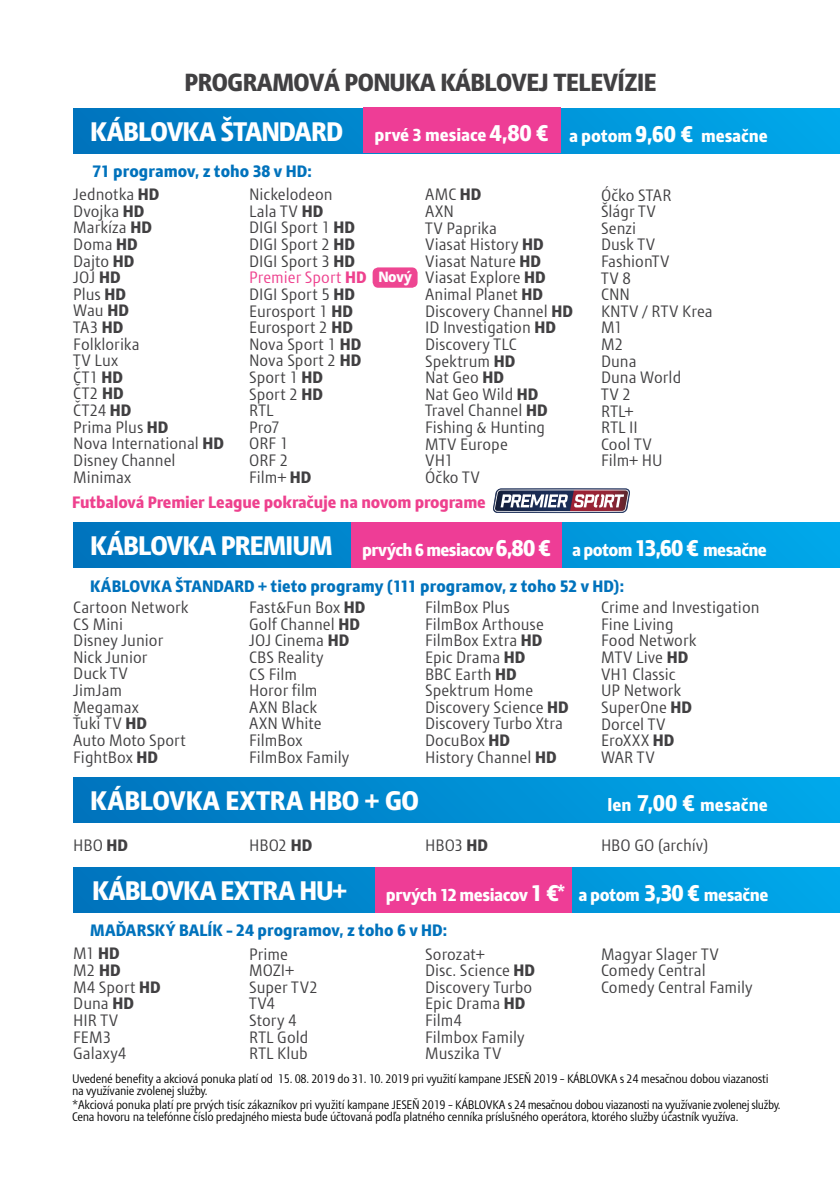
<style>
.page{position:relative;width:840px;height:1191px;background:#fff}
.page>*{position:absolute;margin:0;border:0;box-sizing:border-box;transform-origin:0 0}
.t1{font:800 26px "Modena";letter-spacing:-.03em;color:#fff}
.t2{font:800 26px "Modena";letter-spacing:-.01em;color:#fff}
.t3{font:800 24px "Modena";letter-spacing:-.02em;color:#414042}
.t4{font:800 16.8px "Modena";letter-spacing:-.025em;color:#fff}
.t5{font:800 16.8px "Modena";letter-spacing:-.005em;color:#fff}
.t6{font:800 16.8px "Modena";letter-spacing:.005em;color:#fff}
.t7{font:16px/16.6px "Modena";color:#414042}
.t8{font:800 16px "Modena";letter-spacing:.005em;color:#0072bc}
.t9{font:800 16px "Modena";letter-spacing:-.01em;color:#ee418e}
.t10{font:800 14.4px "Modena";color:#fff}
.t11{font:12px/12px "Modena";letter-spacing:-.025em;color:#000;scale:.96 1}
.t12{font:12px/12px "Modena";letter-spacing:-.025em;color:#000}
.s1{font-size:22px}
.s2{font-weight:800}
.s3{color:#ee418e}
.s4{font-weight:800;color:#ee418e}
</style>
<div class="page">
<svg style="left:73px;top:108px;width:766px;height:45px;background:#008dd3"></svg>
<div style="left:363px;top:108px;width:197px;height:45px;background:#ee3d96"></div>
<svg style="left:73px;top:522px;width:766px;height:46px;background:#008dd3"></svg>
<div style="left:350px;top:522px;width:211px;height:46px;background:#ee3d96"></div>
<div style="left:73px;top:777px;width:766px;height:45px;background:linear-gradient(to right,#0073bd,#00a8ea)"></div>
<svg style="left:73px;top:867px;width:766px;height:45px;background:#008cd2"></svg>
<div style="left:372px;top:267px;width:45px;height:21px;background:#ee4692;border-radius:6px"></div>
<svg style="left:493px;top:488px;width:136px;height:25px"></svg>
<div style="left:374px;top:867px;width:197px;height:45px;background:#ee3d96"></div>
<h2 class="t3" style="left:184px;top:67px;width:473px">PROGRAMOVÁ PONUKA KÁBLOVEJ TELEVÍZIE</h2>
<h1 class="t1" style="left:90px;top:115px;width:254px">KÁBLOVKA ŠTANDARD</h1>
<p class="t8" style="left:92px;top:162px;width:220px">71 programov, z toho 38 v HD:</p>
<p class="t5" style="left:374px;top:125px;width:394px">prvé 3 mesiace <span class="s1">4,80 €</span> a potom <span class="s1">9,60 €</span> mesačne</p>
<p class="t7" style="left:73px;top:186px;width:152px">Jednotka <span class="s2">HD<br></span>Dvojka <span class="s2">HD<br></span>Markíza <span class="s2">HD<br></span>Doma <span class="s2">HD<br></span>Dajto <span class="s2">HD<br></span>JOJ <span class="s2">HD<br></span>Plus <span class="s2">HD<br></span>Wau <span class="s2">HD<br></span>TA3 <span class="s2">HD<br></span>Folklorika<br>TV Lux<br>ČT1 <span class="s2">HD<br></span>ČT2 <span class="s2">HD<br></span>ČT24 <span class="s2">HD<br></span>Prima Plus <span class="s2">HD<br></span>Nova International <span class="s2">HD<br></span>Disney Channel<br>Minimax</p>
<p class="t7" style="left:249px;top:186px;width:119px">Nickelodeon<br>Lala TV <span class="s2">HD<br></span>DIGI Sport 1 <span class="s2">HD<br></span>DIGI Sport 2 <span class="s2">HD<br></span>DIGI Sport 3 <span class="s2">HD<br></span><span class="s3">Premier Sport</span> <span class="s4">HD<br></span>DIGI Sport 5 <span class="s2">HD<br></span>Eurosport 1 <span class="s2">HD<br></span>Eurosport 2 <span class="s2">HD<br></span>Nova Sport 1 <span class="s2">HD<br></span>Nova Sport 2 <span class="s2">HD<br></span>Sport 1 <span class="s2">HD<br></span>Sport 2 <span class="s2">HD<br></span>RTL<br>Pro7<br>ORF 1<br>ORF 2<br>Film+ <span class="s2">HD</span></p>
<p class="t7" style="left:425px;top:186px;width:149px">AMC <span class="s2">HD<br></span>AXN<br>TV Paprika<br>Viasat History <span class="s2">HD<br></span>Viasat Nature <span class="s2">HD<br></span>Viasat Explore <span class="s2">HD<br></span>Animal Planet <span class="s2">HD<br></span>Discovery Channel <span class="s2">HD<br></span>ID Investigation <span class="s2">HD<br></span>Discovery TLC<br>Spektrum <span class="s2">HD<br></span>Nat Geo <span class="s2">HD<br></span>Nat Geo Wild <span class="s2">HD<br></span>Travel Channel <span class="s2">HD<br></span>Fishing &amp; Hunting<br>MTV Europe<br>VH1<br>Óčko TV</p>
<p class="t7" style="left:600px;top:186px;width:113px">Óčko STAR<br>Šlágr TV<br>Senzi<br>Dusk TV<br>FashionTV<br>TV 8<br>CNN<br>KNTV / RTV Krea<br>M1<br>M2<br>Duna<br>Duna World<br>TV 2<br>RTL+<br>RTL II<br>Cool TV<br>Film+ HU</p>
<p class="t10" style="left:378px;top:268px;width:35px">Nový</p>
<p class="t9" style="left:72px;top:492px;width:415px">Futbalová Premier League pokračuje na novom programe</p>
<h1 class="t1" style="left:90px;top:529px;width:244px">KÁBLOVKA PREMIUM</h1>
<p class="t8" style="left:90px;top:576px;width:535px">KÁBLOVKA ŠTANDARD + tieto programy (111 programov, z toho 52 v HD):</p>
<p class="t4" style="left:362px;top:539px;width:406px">prvých 6 mesiacov <span class="s1">6,80 €</span> a potom <span class="s1">13,60 €</span> mesačne</p>
<p class="t7" style="left:73px;top:599px;width:117px">Cartoon Network<br>CS Mini<br>Disney Junior<br>Nick Junior<br>Duck TV<br>JimJam<br>Megamax<br>Ťuki TV <span class="s2">HD<br></span>Auto Moto Sport<br>FightBox <span class="s2">HD</span></p>
<p class="t7" style="left:249px;top:599px;width:118px">Fast&amp;Fun Box <span class="s2">HD<br></span>Golf Channel <span class="s2">HD<br></span>JOJ Cinema <span class="s2">HD<br></span>CBS Reality<br>CS Film<br>Horor film<br>AXN Black<br>AXN White<br>FilmBox<br>FilmBox Family</p>
<p class="t7" style="left:425px;top:599px;width:145px">FilmBox Plus<br>FilmBox Arthouse<br>FilmBox Extra <span class="s2">HD<br></span>Epic Drama <span class="s2">HD<br></span>BBC Earth <span class="s2">HD<br></span>Spektrum Home<br>Discovery Science <span class="s2">HD<br></span>Discovery Turbo Xtra<br>DocuBox <span class="s2">HD<br></span>History Channel <span class="s2">HD</span></p>
<p class="t7" style="left:600px;top:599px;width:160px">Crime and Investigation<br>Fine Living<br>Food Network<br>MTV Live <span class="s2">HD<br></span>VH1 Classic<br>UP Network<br>SuperOne <span class="s2">HD<br></span>Dorcel TV<br>EroXXX <span class="s2">HD<br></span>WAR TV</p>
<h1 class="t2" style="left:90px;top:784px;width:330px">KÁBLOVKA EXTRA HBO + GO</h1>
<p class="t6" style="left:607px;top:794px;width:162px">len <span class="s1">7,00 €</span> mesačne</p>
<p class="t7" style="left:73px;top:837px;width:56px">HBO <span class="s2">HD</span></p>
<p class="t7" style="left:249px;top:837px;width:64px">HBO2 <span class="s2">HD</span></p>
<p class="t7" style="left:425px;top:837px;width:65px">HBO3 <span class="s2">HD</span></p>
<p class="t7" style="left:600px;top:837px;width:109px">HBO GO (archív)</p>
<h1 class="t1" style="left:92px;top:874px;width:256px">KÁBLOVKA EXTRA HU+</h1>
<p class="t4" style="left:386px;top:884px;width:384px">prvých 12 mesiacov <span class="s1">1 €</span><sup>*</sup> a potom <span class="s1">3,30 €</span> mesačne</p>
<p class="t8" style="left:90px;top:920px;width:358px">MAĎARSKÝ BALÍK – 24 programov, z toho 6 v HD:</p>
<p class="t7" style="left:73px;top:945px;width:89px">M1 <span class="s2">HD<br></span>M2 <span class="s2">HD<br></span>M4 Sport <span class="s2">HD<br></span>Duna <span class="s2">HD<br></span>HIR TV<br>FEM3<br>Galaxy4</p>
<p class="t7" style="left:249px;top:945px;width:70px">Prime<br>MOZI+<br>Super TV2<br>TV4<br>Story 4<br>RTL Gold<br>RTL Klub</p>
<p class="t7" style="left:425px;top:945px;width:111px">Sorozat+<br>Disc. Science <span class="s2">HD<br></span>Discovery Turbo<br>Epic Drama <span class="s2">HD<br></span>Film4<br>Filmbox Family<br>Muszika TV</p>
<p class="t7" style="left:600px;top:945px;width:153px">Magyar Slager TV<br>Comedy Central<br>Comedy Central Family</p>
<p class="t12" style="left:72px;top:1072px;width:697px">Uvedené benefity a akciová ponuka platí od 15. 08. 2019 do 31. 10. 2019 pri využití kampane JESEŇ 2019 – KÁBLOVKA s 24 mesačnou dobou viazanosti na využívanie zvolenej služby.</p>
<p class="t11" style="left:72px;top:1098px;width:739px">*Akciová ponuka platí pre prvých tisíc zákazníkov pri využití kampane JESEŇ 2019 – KÁBLOVKA s 24 mesačnou dobou viazanosti na využívanie zvolenej služby.<br>Cena hovoru na telefónne číslo predajného miesta bude účtovaná podľa platného cenníka príslušného operátora, ktorého služby účastník využíva.</p>
</div>
